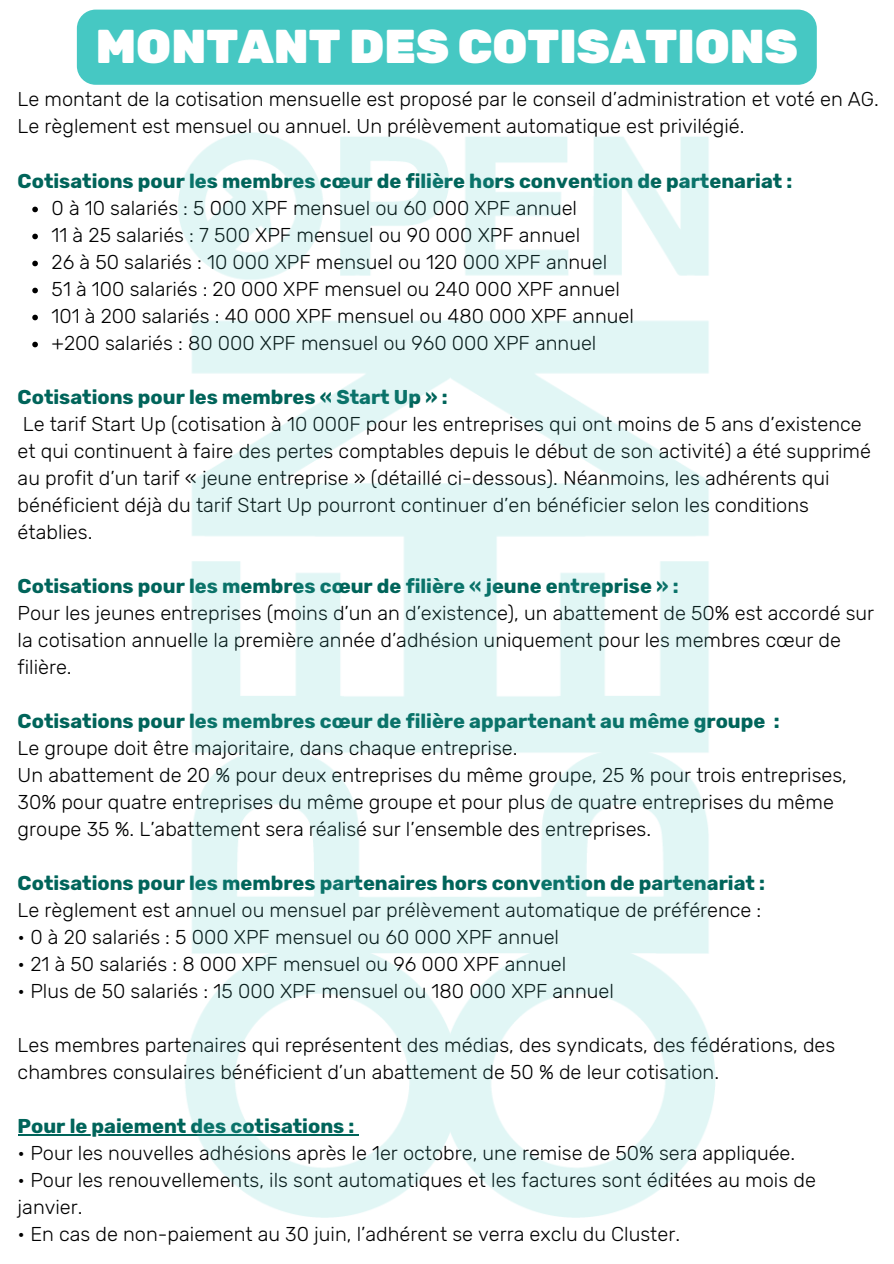
<style>
.page{position:relative;width:894px;height:1264px;background:#fff}
.page>*{position:absolute;margin:0;border:0;box-sizing:border-box;transform-origin:0 0}
.t1{font:900 47.25px "Rubik";color:#fff}
.t2{font:300 19.95px/27px "Rubik";color:#000}
.t3{font:700 19.95px "Rubik";color:#00645a}
</style>
<div class="page">
<svg style="left:32px;top:207px;width:6px;height:5px"></svg>
<svg style="left:32px;top:234px;width:6px;height:5px"></svg>
<svg style="left:32px;top:261px;width:6px;height:5px"></svg>
<svg style="left:32px;top:288px;width:6px;height:5px"></svg>
<svg style="left:32px;top:315px;width:6px;height:5px"></svg>
<svg style="left:32px;top:342px;width:6px;height:5px"></svg>
<hr style="left:18px;top:1134px;width:336px;height:1px;background:#00645a">
<img style="left:178px;top:132px;width:537px;height:1085px">
<div style="left:77px;top:10px;width:739px;height:75px;background:#46c8c3"></div>
<p class="t1" style="left:96px;top:19px;width:703px">MONTANT DES COTISATIONS</p>
<h1 class="t2" style="left:18px;top:86px;width:862px">Le montant de la cotisation mensuelle est proposé par le conseil d’administration et voté en AG.</h1>
<p class="t2" style="left:18px;top:113px;width:728px">Le règlement est mensuel ou annuel. Un prélèvement automatique est privilégié.</p>
<p class="t3" style="left:18px;top:169px;width:776px">Cotisations pour les membres cœur de filière hors convention de partenariat :</p>
<h2 class="t2" style="left:52px;top:194px;width:527px">0 à 10 salariés : 5 000 XPF mensuel ou 60 000 XPF annuel</h2>
<p class="t2" style="left:52px;top:221px;width:530px">11 à 25 salariés : 7 500 XPF mensuel ou 90 000 XPF annuel</p>
<p class="t2" style="left:52px;top:248px;width:557px">26 à 50 salariés : 10 000 XPF mensuel ou 120 000 XPF annuel</p>
<p class="t2" style="left:52px;top:275px;width:569px">51 à 100 salariés : 20 000 XPF mensuel ou 240 000 XPF annuel</p>
<p class="t2" style="left:52px;top:302px;width:583px">101 à 200 salariés : 40 000 XPF mensuel ou 480 000 XPF annuel</p>
<p class="t2" style="left:52px;top:329px;width:546px">+200 salariés : 80 000 XPF mensuel ou 960 000 XPF annuel</p>
<p class="t3" style="left:18px;top:385px;width:431px">Cotisations pour les membres « Start Up » :</p>
<p class="t2" style="left:18px;top:410px;width:854px">Le tarif Start Up (cotisation à 10 000F pour les entreprises qui ont moins de 5 ans d’existence et qui continuent à faire des pertes comptables depuis le début de son activité) a été supprimé au profit d’un tarif « jeune entreprise » (détaillé ci-dessous). Néanmoins, les adhérents qui bénéficient déjà du tarif Start Up pourront continuer d’en bénéficier selon les conditions établies.</p>
<p class="t3" style="left:18px;top:574px;width:662px">Cotisations pour les membres cœur de filière « jeune entreprise » :</p>
<p class="t2" style="left:18px;top:599px;width:857px">Pour les jeunes entreprises (moins d’un an d’existence), un abattement de 50% est accordé sur la cotisation annuelle la première année d’adhésion uniquement pour les membres cœur de filière.</p>
<p class="t3" style="left:18px;top:709px;width:763px">Cotisations pour les membres cœur de filière appartenant au même groupe :</p>
<p class="t2" style="left:18px;top:734px;width:501px">Le groupe doit être majoritaire, dans chaque entreprise.</p>
<p class="t2" style="left:18px;top:761px;width:830px">Un abattement de 20 % pour deux entreprises du même groupe, 25 % pour trois entreprises,<br>30% pour quatre entreprises du même groupe et pour plus de quatre entreprises du même groupe 35 %. L’abattement sera réalisé sur l’ensemble des entreprises.</p>
<p class="t3" style="left:18px;top:871px;width:748px">Cotisations pour les membres partenaires hors convention de partenariat :</p>
<p class="t2" style="left:18px;top:896px;width:745px">Le règlement est annuel ou mensuel par prélèvement automatique de préférence :</p>
<p class="t2" style="left:18px;top:923px;width:542px">• 0 à 20 salariés : 5 000 XPF mensuel ou 60 000 XPF annuel</p>
<p class="t2" style="left:18px;top:950px;width:550px">• 21 à 50 salariés : 8 000 XPF mensuel ou 96 000 XPF annuel</p>
<p class="t2" style="left:18px;top:977px;width:597px">• Plus de 50 salariés : 15 000 XPF mensuel ou 180 000 XPF annuel</p>
<p class="t2" style="left:18px;top:1031px;width:819px">Les membres partenaires qui représentent des médias, des syndicats, des fédérations, des chambres consulaires bénéficient d’un abattement de 50 % de leur cotisation.</p>
<p class="t3" style="left:18px;top:1114px;width:338px">Pour le paiement des cotisations :</p>
<p class="t2" style="left:18px;top:1139px;width:779px">• Pour les nouvelles adhésions après le 1er octobre, une remise de 50% sera appliquée.</p>
<p class="t2" style="left:18px;top:1166px;width:799px">• Pour les renouvellements, ils sont automatiques et les factures sont éditées au mois de janvier.</p>
<p class="t2" style="left:18px;top:1220px;width:663px">• En cas de non-paiement au 30 juin, l’adhérent se verra exclu du Cluster.</p>
</div>
